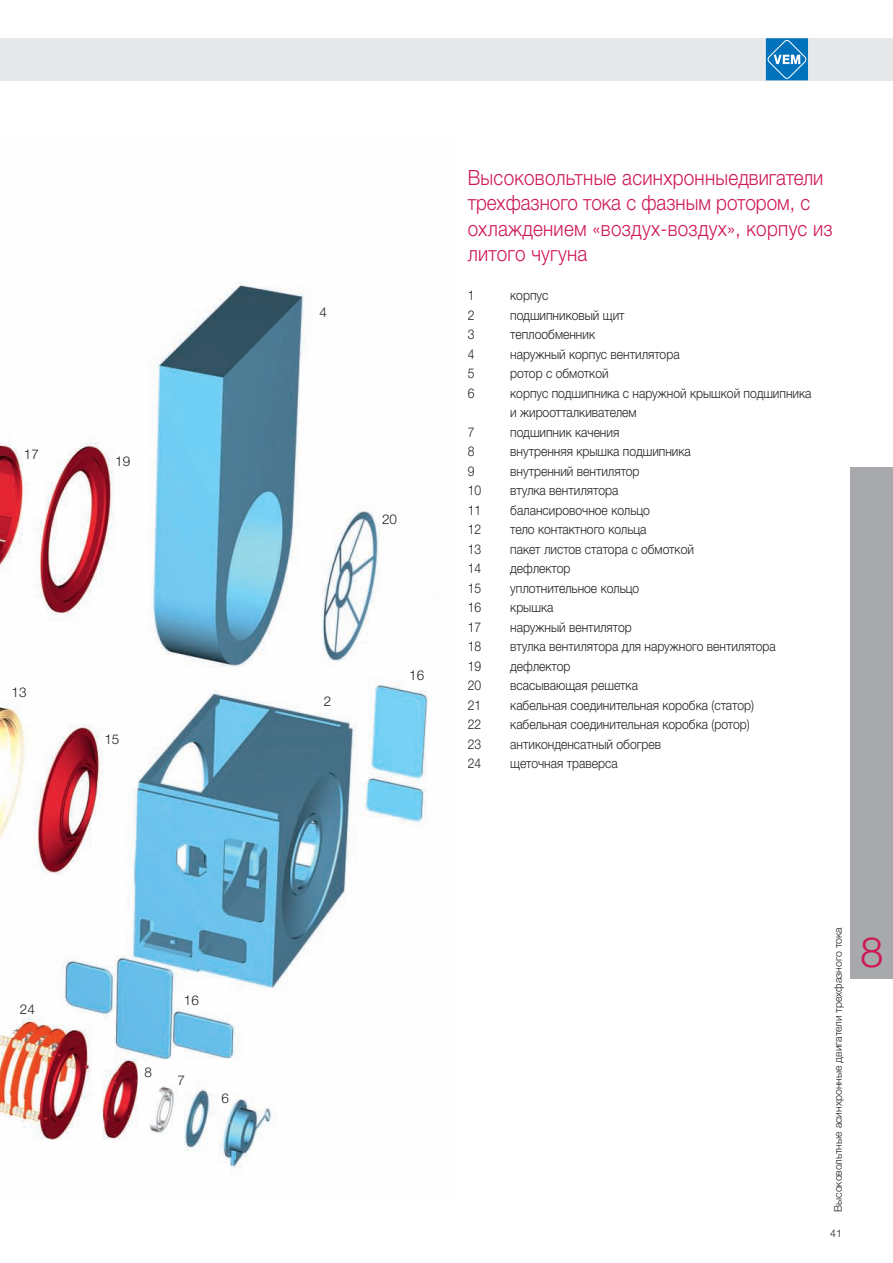
<style>
.page{position:relative;width:893px;height:1263px;background:#fff}
.page>*{position:absolute;margin:0;border:0;box-sizing:border-box;transform-origin:0 0}
.t1{font:300 42px "Helvetica Neue LTW1 G";color:#cf1852}
.t2{font:300 21px/25.2px "Helvetica Neue LTW1 G";letter-spacing:.015em;color:#cf1852;scale:.9 1}
.t3{font:300 13.5px/19.5px "Helvetica Neue LTW1 G";color:#231f20;scale:.9 1}
.t4{font:300 13.5px "Helvetica Neue LTW1 G";color:#231f20}
.t5{font:300 10.5px "Helvetica Neue LTW1 G";color:#231f20}
</style>
<div class="page">
<div style="left:0;top:38px;width:893px;height:43px;background:#e6e7e9"></div>
<div style="left:766px;top:38px;width:42px;height:42px;background:#0072bc"></div>
<svg style="left:767px;top:40px;width:39px;height:39px"></svg>
<img style="left:0;top:281px;width:431px;height:893px">
<div style="left:850px;top:468px;width:43px;height:511px;background:#a8a9ad"></div>
<p class="t4" style="left:24px;top:449px;width:17px">17</p>
<p class="t4" style="left:115px;top:456px;width:17px">19</p>
<p class="t4" style="left:12px;top:687px;width:17px">13</p>
<p class="t4" style="left:104px;top:734px;width:17px">15</p>
<p class="t4" style="left:20px;top:1004px;width:17px">24</p>
<p class="t4" style="left:145px;top:1067px;width:9px">8</p>
<p class="t4" style="left:184px;top:995px;width:17px">16</p>
<p class="t4" style="left:177px;top:1076px;width:9px">7</p>
<p class="t4" style="left:222px;top:1093px;width:9px">6</p>
<p class="t4" style="left:319px;top:308px;width:9px">4</p>
<p class="t4" style="left:324px;top:696px;width:9px">2</p>
<p class="t4" style="left:382px;top:514px;width:17px">20</p>
<p class="t4" style="left:409px;top:671px;width:17px">16</p>
<h2 class="t2" style="left:468px;top:167px;width:407px">Высоковольтные асинхронныедвигатели трехфазного тока с фазным ротором, с охлаждением «воздух-воздух», корпус из литого чугуна</h2>
<p class="t3" style="left:468px;top:287px;width:9px">1</p>
<p class="t3" style="left:510px;top:287px;width:44px">корпус</p>
<p class="t3" style="left:468px;top:306px;width:9px">2</p>
<p class="t3" style="left:510px;top:306px;width:129px">подшипниковый щит</p>
<p class="t3" style="left:468px;top:326px;width:9px">3</p>
<p class="t3" style="left:510px;top:326px;width:96px">теплообменник</p>
<p class="t3" style="left:468px;top:345px;width:9px">4</p>
<p class="t3" style="left:510px;top:345px;width:190px">наружный корпус вентилятора</p>
<p class="t3" style="left:468px;top:365px;width:9px">5</p>
<p class="t3" style="left:510px;top:365px;width:111px">ротор с обмоткой</p>
<p class="t3" style="left:468px;top:384px;width:9px">6</p>
<p class="t3" style="left:510px;top:384px;width:336px">корпус подшипника с наружной крышкой подшипника и жироотталкивателем</p>
<p class="t3" style="left:468px;top:423px;width:9px">7</p>
<p class="t3" style="left:510px;top:423px;width:123px">подшипник качения</p>
<p class="t3" style="left:468px;top:443px;width:9px">8</p>
<p class="t3" style="left:510px;top:443px;width:202px">внутренняя крышка подшипника</p>
<p class="t3" style="left:468px;top:462px;width:9px">9</p>
<p class="t3" style="left:510px;top:462px;width:145px">внутренний вентилятор</p>
<p class="t3" style="left:468px;top:482px;width:17px">10</p>
<p class="t3" style="left:510px;top:482px;width:122px">втулка вентилятора</p>
<p class="t3" style="left:468px;top:501px;width:17px">11</p>
<p class="t3" style="left:510px;top:501px;width:157px">балансировочное кольцо</p>
<p class="t3" style="left:468px;top:521px;width:17px">12</p>
<p class="t3" style="left:510px;top:521px;width:153px">тело контактного кольца</p>
<p class="t3" style="left:468px;top:540px;width:17px">13</p>
<p class="t3" style="left:510px;top:540px;width:206px">пакет листов статора с обмоткой</p>
<p class="t3" style="left:468px;top:560px;width:17px">14</p>
<p class="t3" style="left:510px;top:560px;width:68px">дефлектор</p>
<p class="t3" style="left:468px;top:579px;width:17px">15</p>
<p class="t3" style="left:510px;top:579px;width:145px">уплотнительное кольцо</p>
<p class="t3" style="left:468px;top:599px;width:17px">16</p>
<p class="t3" style="left:510px;top:599px;width:49px">крышка</p>
<p class="t3" style="left:468px;top:618px;width:17px">17</p>
<p class="t3" style="left:510px;top:618px;width:137px">наружный вентилятор</p>
<p class="t3" style="left:468px;top:638px;width:17px">18</p>
<p class="t3" style="left:510px;top:638px;width:297px">втулка вентилятора для наружного вентилятора</p>
<p class="t3" style="left:468px;top:657px;width:17px">19</p>
<p class="t3" style="left:510px;top:657px;width:68px">дефлектор</p>
<p class="t3" style="left:468px;top:677px;width:17px">20</p>
<p class="t3" style="left:510px;top:677px;width:143px">всасывающая решетка</p>
<p class="t3" style="left:468px;top:696px;width:17px">21</p>
<p class="t3" style="left:510px;top:696px;width:272px">кабельная соединительная коробка (статор)</p>
<p class="t3" style="left:468px;top:716px;width:17px">22</p>
<p class="t3" style="left:510px;top:716px;width:268px">кабельная соединительная коробка (ротор)</p>
<p class="t3" style="left:468px;top:735px;width:17px">23</p>
<p class="t3" style="left:510px;top:735px;width:169px">антиконденсатный обогрев</p>
<p class="t3" style="left:468px;top:755px;width:17px">24</p>
<p class="t3" style="left:510px;top:755px;width:121px">щеточная траверса</p>
<p class="t5" style="left:834px;top:1212px;width:286px;rotate:-90deg">Высоковольтные асинхронные двигатели трехфазного тока</p>
<p class="t5" style="left:830px;top:1229px;width:13px">41</p>
<h1 class="t1" style="left:860px;top:936px;width:25px">8</h1>
</div>
